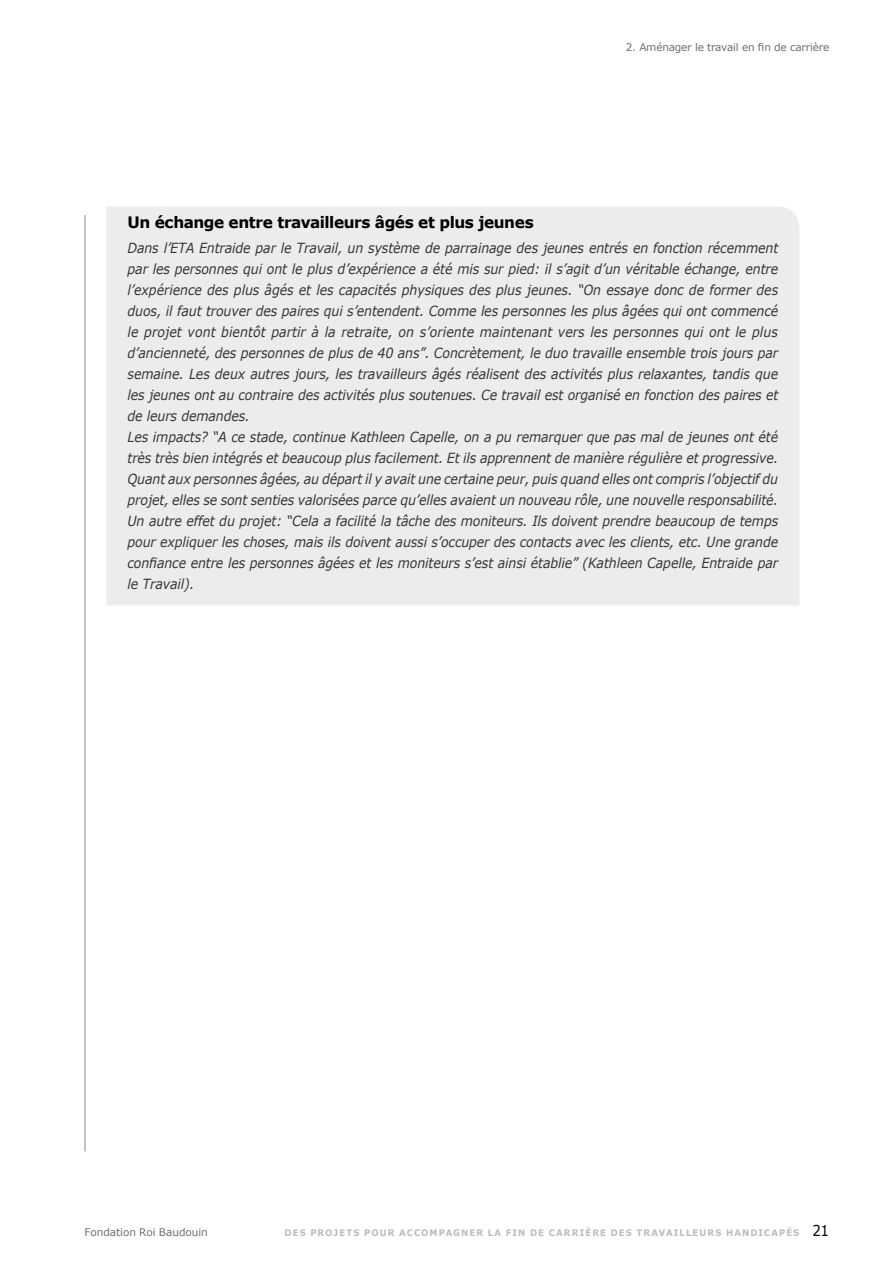
<style>
.page{position:relative;width:893px;height:1263px;background:#fff}
.page>*{position:absolute;margin:0;border:0;box-sizing:border-box;transform-origin:0 0}
.t1{font:700 15.75px "Verdana";letter-spacing:-.03em;color:#000}
.t2{font:italic 13.95px/21px "Verdana";letter-spacing:-.01em;color:#3b3b3a;scale:.9 1}
.t3{font:10.5px "Verdana";letter-spacing:-.02em;color:#6f6f6e}
.t4{font:700 9px "Verdana";letter-spacing:.125em;color:#bbbcbd;scale:.95 1}
.s1{font-weight:400;font-size:15px;color:#000}
</style>
<div class="page">
<hr style="left:85px;top:215px;width:1px;height:936px;background:#878786">
<div style="left:106px;top:207px;width:693px;height:398px;background:#ececed"></div>
<p class="t3" style="left:626px;top:40px;width:205px">2. Aménager le travail en fin de carrière</p>
<p class="t1" style="left:128px;top:212px;width:408px">Un échange entre travailleurs âgés et plus jeunes</p>
<p class="t2" style="left:128px;top:237px;width:725px">Dans l’ETA Entraide par le Travail, un système de parrainage des jeunes entrés en fonction récemment par les personnes qui ont le plus d’expérience a été mis sur pied: il s’agit d’un véritable échange, entre l’expérience des plus âgés et les capacités physiques des plus jeunes. “On essaye donc de former des duos, il faut trouver des paires qui s’entendent. Comme les personnes les plus âgées qui ont commencé le projet vont bientôt partir à la retraite, on s’oriente maintenant vers les personnes qui ont le plus d’ancienneté, des personnes de plus de 40 ans”. Concrètement, le duo travaille ensemble trois jours par semaine. Les deux autres jours, les travailleurs âgés réalisent des activités plus relaxantes, tandis que les jeunes ont au contraire des activités plus soutenues. Ce travail est organisé en fonction des paires et de leurs demandes.<br>Les impacts? “A ce stade, continue Kathleen Capelle, on a pu remarquer que pas mal de jeunes ont été très très bien intégrés et beaucoup plus facilement. Et ils apprennent de manière régulière et progressive.<br>Quant aux personnes âgées, au départ il y avait une certaine peur, puis quand elles ont compris l’objectif du projet, elles se sont senties valorisées parce qu’elles avaient un nouveau rôle, une nouvelle responsabilité.<br>Un autre effet du projet: “Cela a facilité la tâche des moniteurs. Ils doivent prendre beaucoup de temps pour expliquer les choses, mais ils doivent aussi s’occuper des contacts avec les clients, etc. Une grande confiance entre les personnes âgées et les moniteurs s’est ainsi établie” (Kathleen Capelle, Entraide par le Travail).</p>
<p class="t3" style="left:84px;top:1225px;width:125px">Fondation Roi Baudouin</p>
<p class="t4" style="left:285px;top:1227px;width:575px">DES PROJETS POUR ACCOMPAGNER LA FIN DE CARRIÈRE DES TRAVAILLEURS HANDICAPÉS <span class="s1">21</span></p>
</div>
